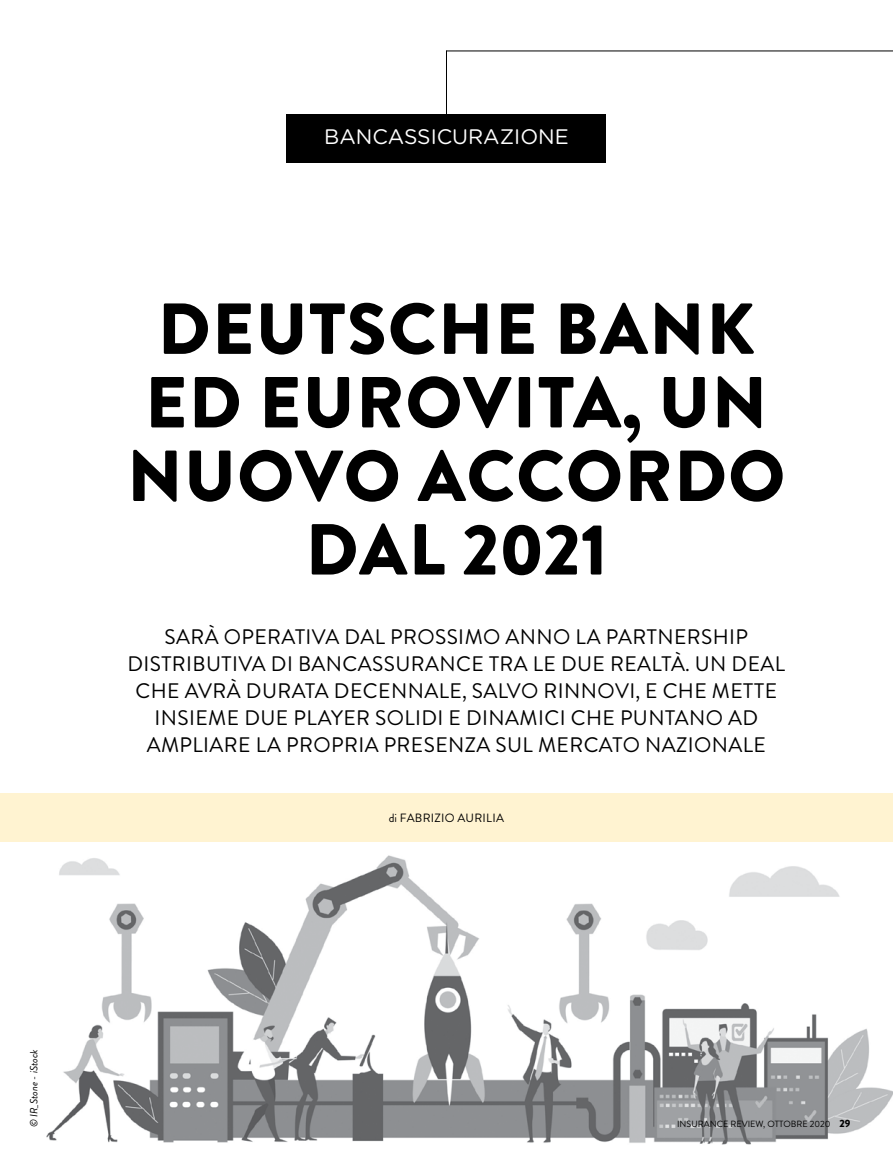
<style>
.page{position:relative;width:893px;height:1170px;background:#fff}
.page>*{position:absolute;margin:0;border:0;box-sizing:border-box;transform-origin:0 0}
.t1{font:900 72px/73.5px "Brandon Grotesque";letter-spacing:.02em;color:#000;text-align:center}
.t2{font:21px/27px "Brandon Grotesque";letter-spacing:.02em;color:#000;text-align:center}
.t3{font:21px "Gotham Rounded";color:#fff}
.t4{font:12px "Brandon Grotesque";letter-spacing:.02em;color:#000}
.t5{font:italic 10.5px "Brandon Grotesque";color:#000}
.t6{font:9px "Brandon Grotesque";color:#000}
.s1{font-weight:900;font-size:10.5px}
</style>
<div class="page">
<div style="left:287px;top:114px;width:319px;height:48px;background:#000"></div>
<hr style="left:446px;top:51px;width:1px;height:96px;background:#000">
<hr style="left:446px;top:51px;width:447px;height:1px;background:#000">
<div style="left:0;top:793px;width:893px;height:49px;background:#fff3d1"></div>
<img style="left:46px;top:855px;width:847px;height:290px">
<p class="t5" style="left:27px;top:1127px;width:80px;rotate:-90deg">© IR_Stone - iStock</p>
<p class="t3" style="left:324px;top:122px;width:246px">BANCASSICURAZIONE</p>
<h1 class="t1" style="left:127px;top:293px;width:659px">DEUTSCHE BANK<br>ED EUROVITA, UN<br>NUOVO ACCORDO<br>DAL 2021</h1>
<p class="t2" style="left:127px;top:623px;width:659px">SARÀ OPERATIVA DAL PROSSIMO ANNO LA PARTNERSHIP DISTRIBUTIVA DI BANCASSURANCE TRA LE DUE REALTÀ. UN DEAL CHE AVRÀ DURATA DECENNALE, SALVO RINNOVI, E CHE METTE INSIEME DUE PLAYER SOLIDI E DINAMICI CHE PUNTANO AD AMPLIARE LA PROPRIA PRESENZA SUL MERCATO NAZIONALE</p>
<p class="t4" style="left:389px;top:809px;width:117px">di FABRIZIO AURILIA</p>
<p class="t6" style="left:677px;top:1117px;width:175px">INSURANCE REVIEW, OTTOBRE 2020 <span class="s1">29</span></p>
</div>
